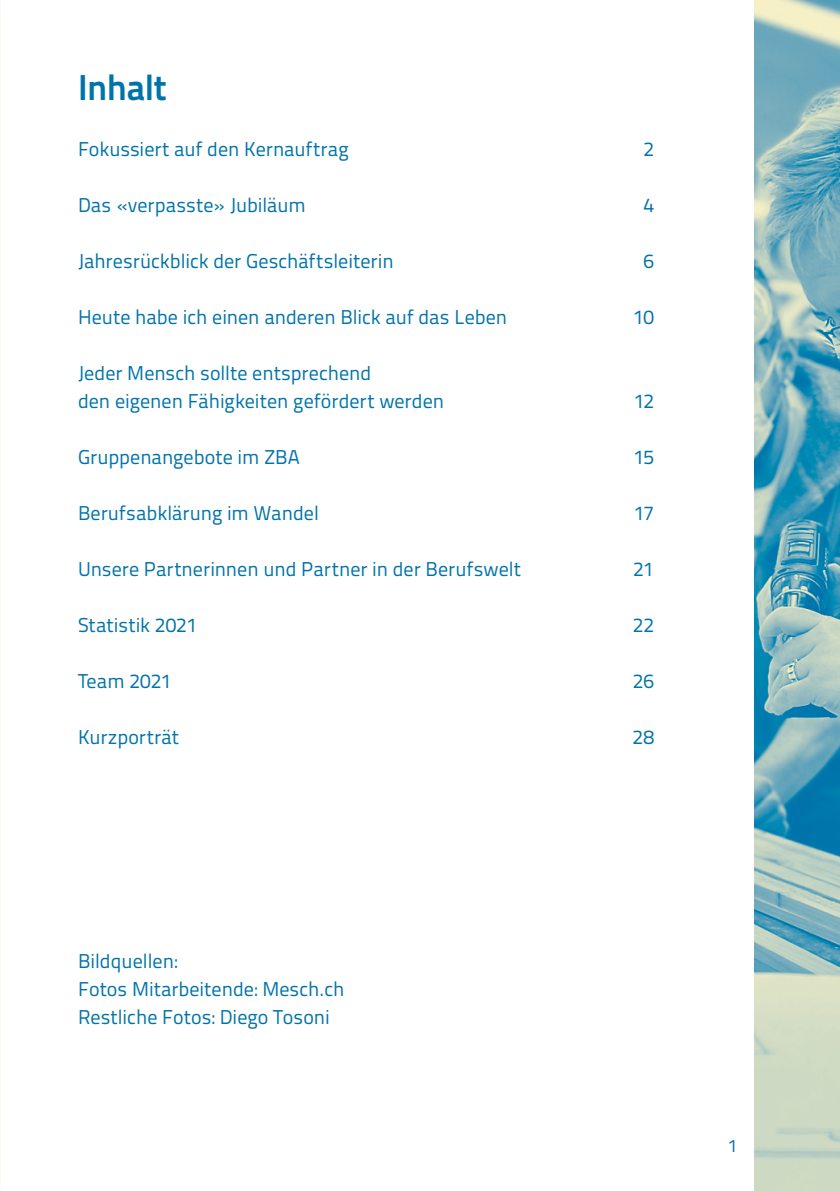
<style>
.page{position:relative;width:840px;height:1191px;background:#fff}
.page>*{position:absolute;margin:0;border:0;box-sizing:border-box;transform-origin:0 0}
.Inhaltsverzeichnis_T{font:700 36px "Titillium Text 22 L";letter-spacing:-.015em;color:#0073ab}
.t1{font:20px/28px "Titillium Text 22 L";color:#0073ab}
.t2{font:18px "Titillium Text 22 L";color:#0073ab}
</style>
<div class="page">
<img style="left:754px;top:0;width:85px;height:1191px">
<img style="left:0;top:0;width:1px;height:1191px">
<p class="Inhaltsverzeichnis_T" style="left:78px;top:60px;width:90px">Inhalt</p>
<p class="t1" style="left:78px;top:134px;width:272px">Fokussiert auf den Kernauftrag</p>
<p class="t1" style="left:643px;top:134px;width:12px">2</p>
<p class="t1" style="left:78px;top:190px;width:229px">Das «verpasste» Jubiläum</p>
<p class="t1" style="left:643px;top:190px;width:12px">4</p>
<p class="t1" style="left:78px;top:246px;width:317px">Jahresrückblick der Geschäftsleiterin</p>
<p class="t1" style="left:643px;top:246px;width:12px">6</p>
<p class="t1" style="left:78px;top:302px;width:430px">Heute habe ich einen anderen Blick auf das Leben</p>
<p class="t1" style="left:633px;top:302px;width:22px">10</p>
<p class="t1" style="left:78px;top:358px;width:367px">Jeder Mensch sollte entsprechend<br>den eigenen Fähigkeiten gefördert werden</p>
<p class="t1" style="left:633px;top:386px;width:22px">12</p>
<p class="t1" style="left:78px;top:442px;width:223px">Gruppenangebote im ZBA</p>
<p class="t1" style="left:633px;top:442px;width:22px">15</p>
<p class="t1" style="left:78px;top:498px;width:242px">Berufsabklärung im Wandel</p>
<p class="t1" style="left:633px;top:498px;width:22px">17</p>
<p class="t1" style="left:78px;top:554px;width:444px">Unsere Partnerinnen und Partner in der Berufswelt</p>
<p class="t1" style="left:632px;top:554px;width:23px">21</p>
<p class="t1" style="left:78px;top:610px;width:121px">Statistik 2021</p>
<p class="t1" style="left:632px;top:610px;width:23px">22</p>
<p class="t1" style="left:78px;top:666px;width:95px">Team 2021</p>
<p class="t1" style="left:632px;top:666px;width:23px">26</p>
<p class="t1" style="left:78px;top:722px;width:102px">Kurzporträt</p>
<p class="t1" style="left:632px;top:722px;width:23px">28</p>
<p class="t1" style="left:78px;top:946px;width:101px">Bildquellen:</p>
<p class="t1" style="left:78px;top:974px;width:268px">Fotos Mitarbeitende: Mesch.ch<br>Restliche Fotos: Diego Tosoni</p>
<p class="t2" style="left:727px;top:1132px;width:11px">1</p>
</div>
